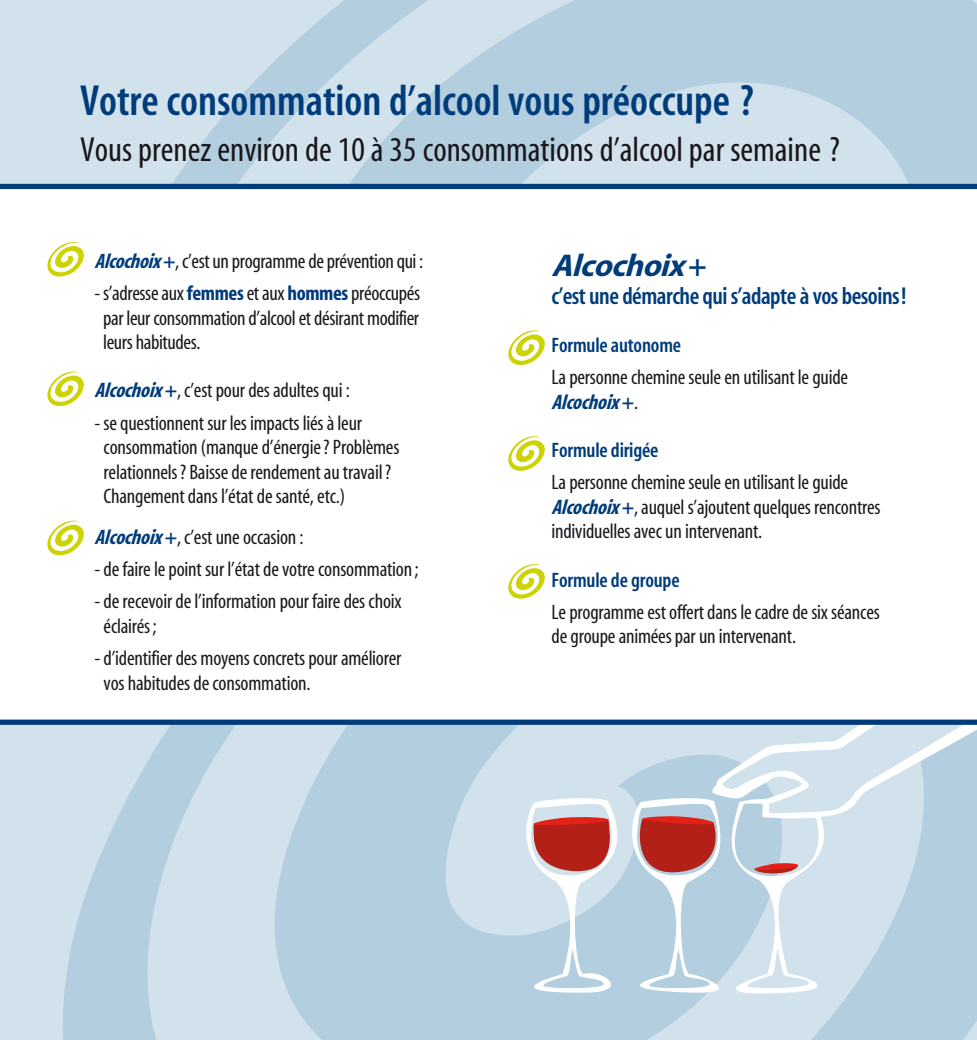
<style>
.page{position:relative;width:977px;height:1040px;background:#fff}
.page>*{position:absolute;margin:0;border:0;box-sizing:border-box;transform-origin:0 0}
.t1{font:43.75px "Myriad MM 565 300";color:#003c7a}
.t2{font:35px "Myriad MM 400 300";color:#1a171c}
.t3{font:italic 31.5px "Myriad MM 700 600";color:#003c7a}
.t4{font:24.5px "Myriad MM 565 300";letter-spacing:-.02em;color:#003c7a}
.t5{font:21px/24.5px "Myriad MM 400 300";letter-spacing:-.01em;color:#1a171c}
.t6{font:21px "Myriad MM 565 300";letter-spacing:-.01em;color:#003c7a}
.t7{font:italic 21px "Myriad MM 700 300";color:#003c7a}
.s1{font-family:"Myriad MM 700 300";font-style:italic;color:#003c7a}
.s2{font-family:"Myriad MM 700 300";color:#003c7a}
.s3{font-family:"Myriad MM 700 300";font-style:normal}
.s4{font-style:normal}
.s5{font-family:"Myriad MM 400 300";font-style:normal;color:#1a171c}
</style>
<div class="page">
<svg style="left:5px;top:724px;width:971px;height:316px;fill:#b2cedf"></svg>
<svg style="left:493px;top:724px;width:483px;height:274px"></svg>
<svg style="left:5px;top:0;width:971px;height:184px;fill:#d1e2ec"></svg>
<svg style="left:47px;top:242px;width:37px;height:34px"></svg>
<svg style="left:47px;top:371px;width:37px;height:35px"></svg>
<svg style="left:47px;top:520px;width:37px;height:35px"></svg>
<svg style="left:508px;top:330px;width:37px;height:35px"></svg>
<svg style="left:508px;top:436px;width:37px;height:35px"></svg>
<svg style="left:508px;top:564px;width:37px;height:34px"></svg>
<div style="left:0;top:719px;width:976px;height:5px;background:#003c7a"></div>
<div style="left:0;top:184px;width:976px;height:5px;background:#003c7a"></div>
<h1 class="t1" style="left:80px;top:79px;width:675px">Votre consommation d’alcool vous préoccupe ?</h1>
<h2 class="t2" style="left:80px;top:132px;width:761px">Vous prenez environ de 10 à 35 consommations d’alcool par semaine ?</h2>
<p class="t5" style="left:94px;top:250px;width:330px"><span class="s1">Alcochoix</span><span class="s2">+</span>, c’est un programme de prévention qui :</p>
<p class="t5" style="left:103px;top:282px;width:318px;text-align:justify;text-indent:-9px">- s’adresse aux <span class="s2">femmes</span> et aux <span class="s2">hommes</span> préoccupés par leur consommation d’alcool et désirant modifier leurs habitudes.</p>
<p class="t5" style="left:94px;top:379px;width:257px"><span class="s1">Alcochoix</span><span class="s2">+</span>, c’est pour des adultes qui :</p>
<p class="t5" style="left:104px;top:411px;width:297px;text-indent:-9px">- se questionnent sur les impacts liés à leur consommation (manque d’énergie? Problèmes relationnels? Baisse de rendement au travail?<br>Changement dans l’état de santé, etc.)</p>
<p class="t5" style="left:94px;top:525px;width:211px"><span class="s1">Alcochoix</span><span class="s2">+</span>, c’est une occasion :</p>
<p class="t5" style="left:95px;top:558px;width:325px">- de faire le point sur l’état de votre consommation ;</p>
<p class="t5" style="left:104px;top:590px;width:299px;text-indent:-9px">- de recevoir de l’information pour faire des choix éclairés;</p>
<p class="t5" style="left:104px;top:647px;width:299px;text-indent:-9px">- d’identifier des moyens concrets pour améliorer vos habitudes de consommation.</p>
<h3 class="t3" style="left:551px;top:250px;width:157px">Alcochoix<span class="s3">+</span></h3>
<p class="t4" style="left:551px;top:284px;width:356px">c’est une démarche qui s’adapte à vos besoins!</p>
<p class="t6" style="left:551px;top:335px;width:131px">Formule autonome</p>
<p class="t5" style="left:551px;top:366px;width:298px">La personne chemine seule en utilisant le guide</p>
<p class="t7" style="left:551px;top:391px;width:88px">Alcochoix<span class="s4">+</span> <span class="s5">.</span></p>
<p class="t6" style="left:551px;top:440px;width:108px">Formule dirigée</p>
<p class="t5" style="left:551px;top:471px;width:330px">La personne chemine seule en utilisant le guide<br><span class="s1">Alcochoix</span><span class="s2">+</span>, auquel s’ajoutent quelques rencontres individuelles avec un intervenant.</p>
<p class="t6" style="left:551px;top:569px;width:130px">Formule de groupe</p>
<p class="t5" style="left:551px;top:600px;width:330px">Le programme est offert dans le cadre de six séances de groupe animées par un intervenant.</p>
</div>
